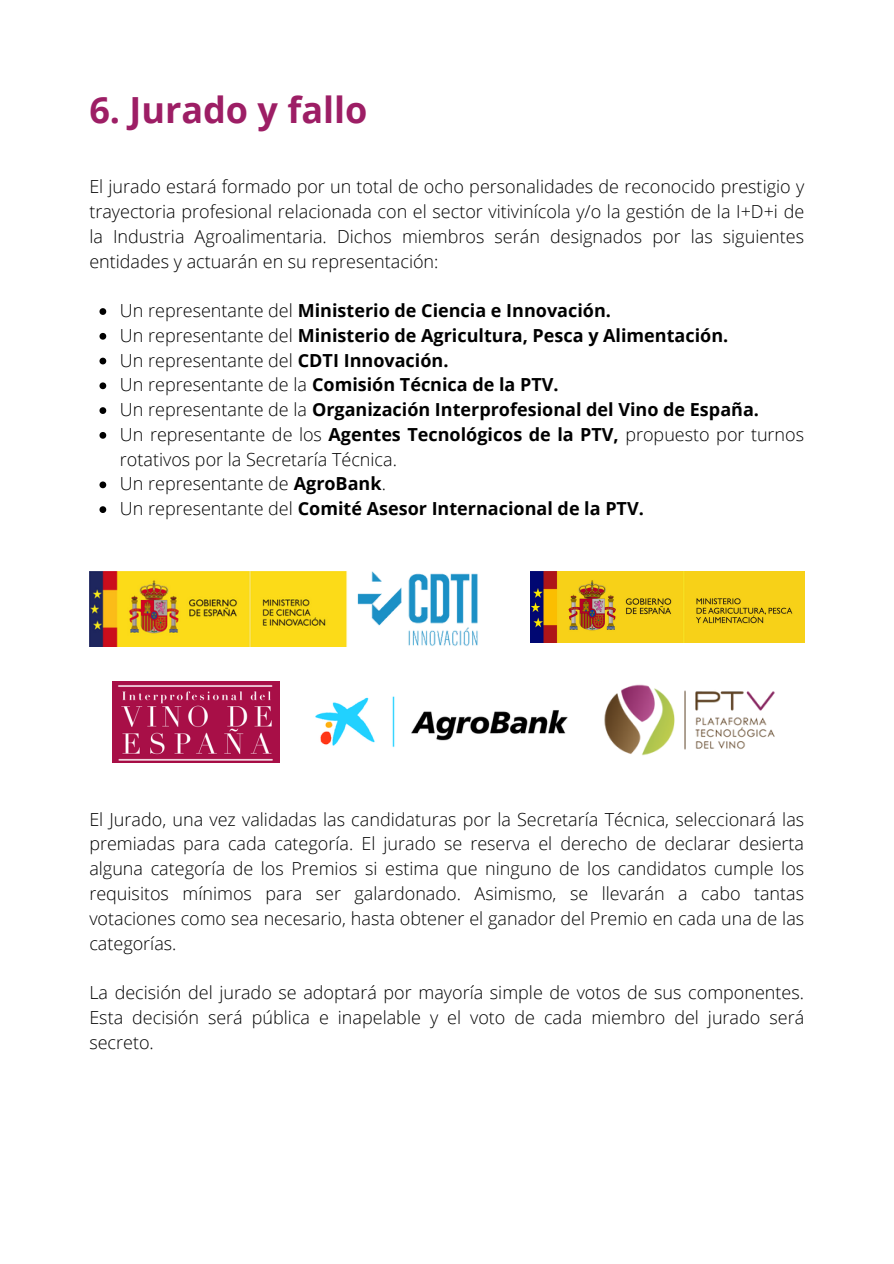
<style>
.page{position:relative;width:894px;height:1264px;background:#fff}
.page>*{position:absolute;margin:0;border:0;box-sizing:border-box;transform-origin:0 0}
.t1{font:700 36px "Open Sans";color:#9d1e65}
.t2{font:300 18px/24.8px "Open Sans";color:#000;text-align:justify}
.t3{font:700 18px "Open Sans";color:#000}
.s1{font-weight:300}
.s2{font-weight:700}
</style>
<div class="page">
<img style="left:604px;top:684px;width:171px;height:72px">
<img style="left:530px;top:572px;width:273px;height:70px">
<img style="left:89px;top:572px;width:389px;height:74px">
<img style="left:113px;top:681px;width:166px;height:81px">
<img style="left:315px;top:696px;width:253px;height:52px">
<svg style="left:99px;top:308px;width:7px;height:7px"></svg>
<svg style="left:99px;top:333px;width:7px;height:7px"></svg>
<svg style="left:99px;top:358px;width:7px;height:6px"></svg>
<svg style="left:99px;top:382px;width:7px;height:7px"></svg>
<svg style="left:99px;top:407px;width:7px;height:7px"></svg>
<svg style="left:99px;top:432px;width:7px;height:7px"></svg>
<svg style="left:99px;top:481px;width:7px;height:7px"></svg>
<svg style="left:99px;top:506px;width:7px;height:7px"></svg>
<p class="t1" style="left:89px;top:84px;width:279px">6. Jurado y fallo</p>
<p class="t2" style="left:89px;top:174px;width:716px">El jurado estará formado por un total de ocho personalidades de reconocido prestigio y trayectoria profesional relacionada con el sector vitivinícola y/o la gestión de la I+D+i de la Industria Agroalimentaria. Dichos miembros serán designados por las siguientes entidades y actuarán en su representación:</p>
<p class="t3" style="left:120px;top:298px;width:492px"><span class="s1">Un representante del</span> Ministerio de Ciencia e Innovación.</p>
<p class="t3" style="left:120px;top:323px;width:609px"><span class="s1">Un representante del</span> Ministerio de Agricultura, Pesca y Alimentación.</p>
<p class="t2" style="left:120px;top:347px;width:330px">Un representante del <span class="s2">CDTI Innovación.</span></p>
<p class="t3" style="left:120px;top:372px;width:440px"><span class="s1">Un representante de la</span> Comisión Técnica de la PTV.</p>
<p class="t3" style="left:120px;top:397px;width:640px"><span class="s1">Un representante de la</span> Organización Interprofesional del Vino de España.</p>
<p class="t2" style="left:120px;top:421px;width:685px">Un representante de los <span class="s2">Agentes Tecnológicos de la PTV,</span> propuesto por turnos rotativos por la Secretaría Técnica.</p>
<p class="t2" style="left:120px;top:471px;width:267px">Un representante de <span class="s2">AgroBank</span>.</p>
<p class="t3" style="left:120px;top:496px;width:525px"><span class="s1">Un representante del</span> Comité Asesor Internacional de la PTV.</p>
<p class="t2" style="left:89px;top:806px;width:716px">El Jurado, una vez validadas las candidaturas por la Secretaría Técnica, seleccionará las premiadas para cada categoría. El jurado se reserva el derecho de declarar desierta alguna categoría de los Premios si estima que ninguno de los candidatos cumple los requisitos mínimos para ser galardonado. Asimismo, se llevarán a cabo tantas votaciones como sea necesario, hasta obtener el ganador del Premio en cada una de las categorías.</p>
<p class="t2" style="left:89px;top:979px;width:716px">La decisión del jurado se adoptará por mayoría simple de votos de sus componentes.<br>Esta decisión será pública e inapelable y el voto de cada miembro del jurado será secreto.</p>
</div>
